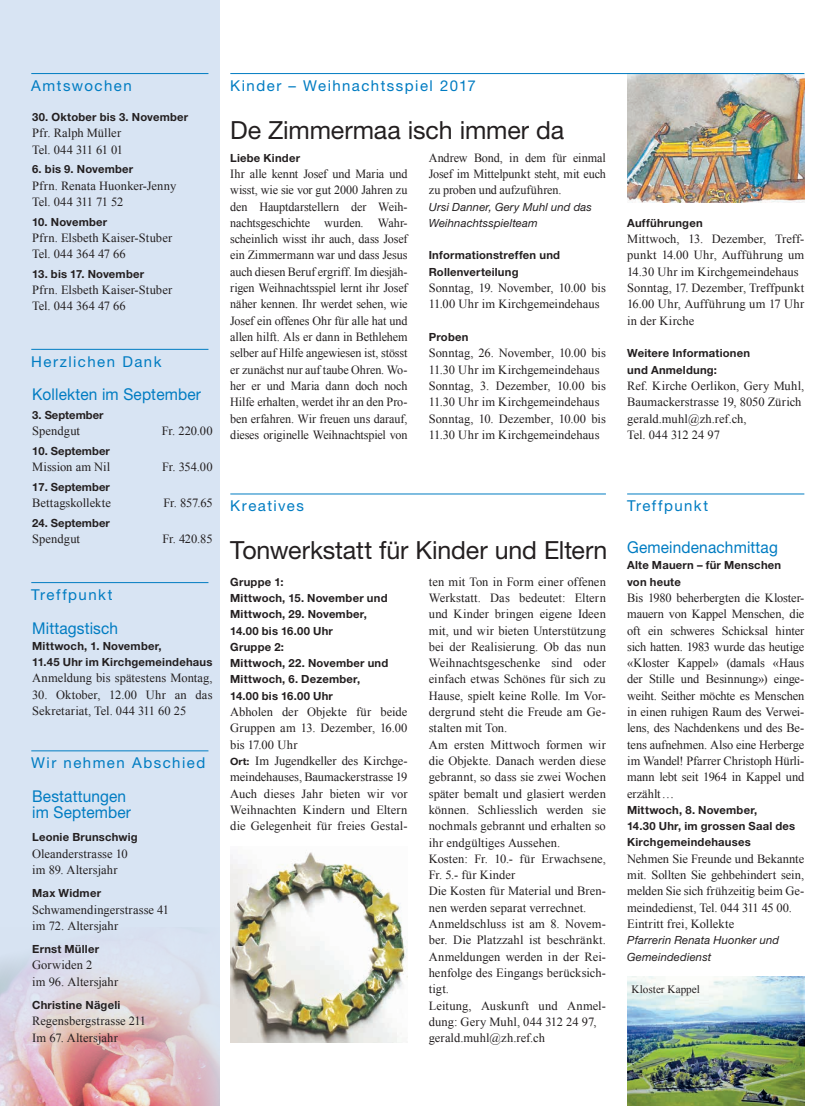
<style>
.page{position:relative;width:815px;height:1106px;background:#fff}
.page>*{position:absolute;margin:0;border:0;box-sizing:border-box;transform-origin:0 0}
.t1{font:25px "Helvetica Neue LT Std";letter-spacing:-.005em;color:#231f20}
.t2{font:16.25px/16.2px "Helvetica Neue LT Std";letter-spacing:.01em;color:#007cc2;scale:.95 1}
.t3{font:15px "Helvetica Neue LT Std";letter-spacing:.095em;color:#007cc2}
.t4{font:12.5px/16.2px "Times New Roman";letter-spacing:.005em;color:#231f20}
.t5{font:700 11.25px/16.2px "Helvetica Neue LT Std";letter-spacing:.02em;color:#231f20}
.t6{font:italic 11.25px/16.2px "Helvetica Neue LT Std";letter-spacing:.015em;color:#231f20}
.t7{font:700 11.25px "Helvetica Neue LT Std";color:#231f20}
.t8{font:11.25px "Times New Roman";color:#231f20}
.s1{font-family:"Helvetica Neue LT Std";font-weight:700;font-size:10px}
</style>
<div class="page">
<img style="left:627px;top:977px;width:177px;height:129px">
<div style="left:0;top:0;width:220px;height:1106px;background:#d8e4f3"></div>
<hr style="left:31px;top:73px;width:177px;height:1px;background:#007cc2">
<hr style="left:31px;top:349px;width:177px;height:1px;background:#007cc2">
<hr style="left:31px;top:582px;width:177px;height:1px;background:#007cc2">
<img style="left:0;top:949px;width:220px;height:157px">
<hr style="left:31px;top:750px;width:177px;height:1px;background:#007cc2">
<hr style="left:230px;top:494px;width:376px;height:1px;background:#007cc2">
<hr style="left:627px;top:494px;width:177px;height:1px;background:#007cc2">
<img style="left:627px;top:74px;width:177px;height:128px">
<hr style="left:230px;top:73px;width:574px;height:1px;background:#007cc2">
<img style="left:230px;top:852px;width:177px;height:190px">
<p class="t3" style="left:31px;top:77px;width:102px">Amtswochen</p>
<p class="t5" style="left:32px;top:109px;width:158px">30. Oktober bis 3. November</p>
<p class="t4" style="left:32px;top:125px;width:92px">Pfr. Ralph Müller<br>Tel. 044 311 61 01</p>
<p class="t5" style="left:32px;top:161px;width:103px">6. bis 9. November</p>
<p class="t4" style="left:32px;top:177px;width:146px">Pfrn. Renata Huonker-Jenny<br>Tel. 044 311 71 52</p>
<p class="t5" style="left:32px;top:213px;width:77px">10. November</p>
<p class="t4" style="left:32px;top:229px;width:142px">Pfrn. Elsbeth Kaiser-Stuber<br>Tel. 044 364 47 66</p>
<p class="t5" style="left:32px;top:265px;width:114px">13. bis 17. November</p>
<p class="t4" style="left:32px;top:282px;width:142px">Pfrn. Elsbeth Kaiser-Stuber<br>Tel. 044 364 47 66</p>
<p class="t3" style="left:31px;top:352px;width:132px">Herzlichen Dank</p>
<h2 class="t2" style="left:32px;top:386px;width:179px">Kollekten im September</h2>
<p class="t7" style="left:32px;top:408px;width:73px">3. September</p>
<p class="t4" style="left:32px;top:422px;width:49px">Spendgut</p>
<p class="t4" style="left:162px;top:422px;width:52px">Fr. 220.00</p>
<p class="t7" style="left:32px;top:444px;width:79px">10. September</p>
<p class="t4" style="left:32px;top:459px;width:80px">Mission am Nil</p>
<p class="t4" style="left:162px;top:459px;width:52px">Fr. 354.00</p>
<p class="t7" style="left:32px;top:480px;width:79px">17. September</p>
<p class="t4" style="left:32px;top:495px;width:80px">Bettagskollekte</p>
<p class="t4" style="left:164px;top:495px;width:51px">Fr. 857.65</p>
<p class="t7" style="left:32px;top:516px;width:79px">24. September</p>
<p class="t4" style="left:32px;top:531px;width:49px">Spendgut</p>
<p class="t4" style="left:162px;top:531px;width:52px">Fr. 420.85</p>
<p class="t3" style="left:31px;top:585px;width:83px">Treffpunkt</p>
<h2 class="t2" style="left:32px;top:619px;width:92px">Mittagstisch</h2>
<p class="t5" style="left:32px;top:637px;width:182px">Mittwoch, 1. November,<br>11.45 Uhr im Kirchgemeindehaus</p>
<p class="t4" style="left:32px;top:670px;width:182px">Anmeldung bis spätestens Montag,</p>
<p class="t4" style="left:32px;top:686px;width:182px">30. Oktober, 12.00 Uhr an das<br>Sekretariat, Tel. 044 311 60 25</p>
<p class="t3" style="left:31px;top:754px;width:176px">Wir nehmen Abschied</p>
<h2 class="t2" style="left:32px;top:787px;width:106px">Bestattungen im September</h2>
<p class="t5" style="left:32px;top:829px;width:107px">Leonie Brunschwig</p>
<p class="t4" style="left:32px;top:845px;width:97px">Oleanderstrasse 10 im 89. Altersjahr</p>
<p class="t5" style="left:32px;top:885px;width:70px">Max Widmer</p>
<p class="t4" style="left:32px;top:901px;width:138px">Schwamendingerstrasse 41 im 72. Altersjahr</p>
<p class="t5" style="left:32px;top:940px;width:68px">Ernst Müller</p>
<p class="t4" style="left:32px;top:957px;width:88px">Gorwiden 2<br>im 96. Altersjahr</p>
<p class="t5" style="left:32px;top:996px;width:90px">Christine Nägeli</p>
<p class="t4" style="left:32px;top:1012px;width:115px">Regensbergstrasse 211<br>Im 67. Altersjahr</p>
<p class="t3" style="left:230px;top:77px;width:247px">Kinder – Weihnachtsspiel 2017</p>
<h1 class="t1" style="left:230px;top:115px;width:336px">De Zimmermaa isch immer da</h1>
<p class="t5" style="left:230px;top:149px;width:71px">Liebe Kinder</p>
<p class="t4" style="left:230px;top:165px;width:179px;text-align:justify">Ihr alle kennt Josef und Maria und wisst, wie sie vor gut 2000 Jahren zu den Hauptdarstellern der Weih&shy;nachtsgeschichte wurden. Wahr&shy;scheinlich wisst ihr auch, dass Josef ein Zimmermann war und dass Jesus auch diesen Beruf ergriff. Im diesjäh&shy;rigen Weihnachtsspiel lernt ihr Josef näher kennen. Ihr werdet sehen, wie Josef ein offenes Ohr für alle hat und allen hilft. Als er dann in Bethlehem selber auf Hilfe angewiesen ist, stösst er zunächst nur auf taube Ohren. Wo&shy;her er und Maria dann doch noch Hilfe erhalten, werdet ihr an den Pro&shy;ben erfahren. Wir freuen uns darauf, dieses originelle Weihnachtspiel von</p>
<p class="t4" style="left:429px;top:149px;width:179px;text-align:justify">Andrew Bond, in dem für einmal Josef im Mittelpunkt steht, mit euch zu proben und aufzuführen.</p>
<p class="t6" style="left:429px;top:198px;width:165px">Ursi Danner, Gery Muhl und das<br>Weihnachtsspielteam</p>
<p class="t5" style="left:429px;top:247px;width:133px">Informationstreffen und<br>Rollenverteilung</p>
<p class="t4" style="left:429px;top:279px;width:179px">Sonntag, 19. November, 10.00 bis<br>11.00 Uhr im Kirchgemeindehaus</p>
<p class="t5" style="left:429px;top:328px;width:41px">Proben</p>
<p class="t4" style="left:429px;top:345px;width:179px">Sonntag, 26. November, 10.00 bis<br>11.30 Uhr im Kirchgemeindehaus<br>Sonntag, 3. Dezember, 10.00 bis<br>11.30 Uhr im Kirchgemeindehaus<br>Sonntag, 10. Dezember, 10.00 bis<br>11.30 Uhr im Kirchgemeindehaus</p>
<p class="t5" style="left:627px;top:214px;width:77px">Aufführungen</p>
<p class="t4" style="left:627px;top:231px;width:179px">Mittwoch, 13. Dezember, Treff&shy;punkt 14.00 Uhr, Aufführung um<br>14.30 Uhr im Kirchgemeindehaus<br>Sonntag, 17. Dezember, Treffpunkt<br>16.00 Uhr, Aufführung um 17 Uhr in der Kirche</p>
<p class="t5" style="left:627px;top:345px;width:124px">Weitere Informationen und Anmeldung:</p>
<p class="t4" style="left:627px;top:377px;width:179px">Ref. Kirche Oerlikon, Gery Muhl,<br>Baumackerstrasse 19, 8050 Zürich gerald.muhl@zh.ref.ch,<br>Tel. 044 312 24 97</p>
<p class="t3" style="left:230px;top:497px;width:75px">Kreatives</p>
<p class="t3" style="left:627px;top:497px;width:83px">Treffpunkt</p>
<h1 class="t1" style="left:230px;top:535px;width:379px">Tonwerkstatt für Kinder und Eltern</h1>
<p class="t5" style="left:230px;top:573px;width:160px">Gruppe 1:<br>Mittwoch, 15. November und<br>Mittwoch, 29. November,<br>14.00 bis 16.00 Uhr<br>Gruppe 2:<br>Mittwoch, 22. November und<br>Mittwoch, 6. Dezember,<br>14.00 bis 16.00 Uhr</p>
<p class="t4" style="left:230px;top:703px;width:179px">Abholen der Objekte für beide<br>Gruppen am 13. Dezember, 16.00 bis 17.00 Uhr<br><span class="s1">Ort:</span> Im Jugendkeller des Kirchge&shy;meindehauses, Baumackerstrasse 19<br>Auch dieses Jahr bieten wir vor<br>Weihnachten Kindern und Eltern die Gelegenheit für freies Gestal-</p>
<p class="t4" style="left:429px;top:573px;width:179px">ten mit Ton in Form einer offenen<br>Werkstatt. Das bedeutet: Eltern und Kinder bringen eigene Ideen mit, und wir bieten Unterstützung bei der Realisierung. Ob das nun<br>Weihnachtsgeschenke sind oder einfach etwas Schönes für sich zu<br>Hause, spielt keine Rolle. Im Vor&shy;dergrund steht die Freude am Ge&shy;stalten mit Ton.<br>Am ersten Mittwoch formen wir die Objekte. Danach werden diese gebrannt, so dass sie zwei Wochen später bemalt und glasiert werden können. Schliesslich werden sie nochmals gebrannt und erhalten so ihr endgültiges Aussehen.<br>Kosten: Fr. 10.- für Erwachsene,<br>Fr. 5.- für Kinder<br>Die Kosten für Material und Bren&shy;nen werden separat verrechnet.<br>Anmeldschluss ist am 8. Novem&shy;ber. Die Platzzahl ist beschränkt.<br>Anmeldungen werden in der Rei&shy;henfolge des Eingangs berücksich&shy;tigt.<br>Leitung, Auskunft und Anmel&shy;dung: Gery Muhl, 044 312 24 97, gerald.muhl@zh.ref.ch</p>
<h2 class="t2" style="left:627px;top:539px;width:160px">Gemeindenachmittag</h2>
<p class="t5" style="left:627px;top:557px;width:156px">Alte Mauern – für Menschen von heute</p>
<p class="t4" style="left:627px;top:589px;width:179px;text-align:justify">Bis 1980 beherbergten die Kloster&shy;mauern von Kappel Menschen, die oft ein schweres Schicksal hinter sich hatten. 1983 wurde das heutige «Kloster Kappel» (damals «Haus der Stille und Besinnung») einge&shy;weiht. Seither möchte es Menschen in einen ruhigen Raum des Verwei&shy;lens, des Nachdenkens und des Be&shy;tens aufnehmen. Also eine Herberge im Wandel! Pfarrer Christoph Hürli&shy;mann lebt seit 1964 in Kappel und erzählt…</p>
<p class="t5" style="left:627px;top:801px;width:170px">Mittwoch, 8. November,<br>14.30 Uhr, im grossen Saal des<br>Kirchgemeindehauses</p>
<p class="t4" style="left:627px;top:850px;width:179px">Nehmen Sie Freunde und Bekannte mit. Sollten Sie gehbehindert sein, melden Sie sich frühzeitig beim Ge&shy;meindedienst, Tel. 044 311 45 00.<br>Eintritt frei, Kollekte</p>
<p class="t6" style="left:627px;top:932px;width:153px">Pfarrerin Renata Huonker und<br>Gemeindedienst</p>
<p class="t8" style="left:632px;top:981px;width:70px">Kloster Kappel</p>
</div>
